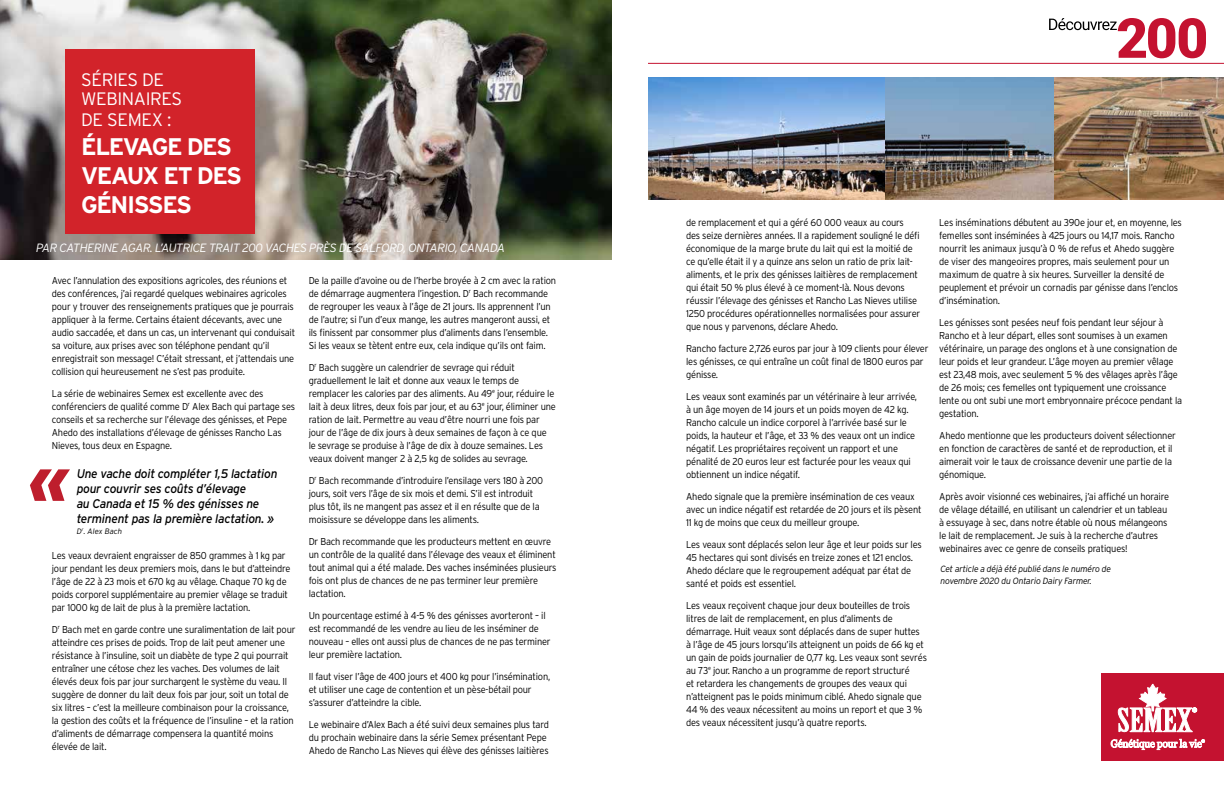
<style>
.page{position:relative;width:1224px;height:792px;background:#fff}
.page>*{position:absolute;margin:0;border:0;box-sizing:border-box;transform-origin:0 0}
.t1{font:italic 900 60px "Interstate";color:#be1e2d}
.t2{font:700 24px/29px "Interstate";letter-spacing:-.06em;color:#fff}
.t3{font:300 18px/19px "Interstate";letter-spacing:-.02em;color:#fff}
.t4{font:italic 12.6px/14.9px "Interstate";letter-spacing:-.02em;color:#000;scale:.95 1}
.t5{font:italic 300 12px "Interstate";letter-spacing:-.04em;color:#fff}
.t6{font:300 10px/13px "Interstate";letter-spacing:-.02em;color:#000;scale:.93 1}
.t7{font:italic 300 9px/12px "Interstate";letter-spacing:-.02em;color:#000;scale:.96 1}
.t8{font:italic 300 7.9px "Interstate";color:#000}
.s1{font-size:11px}
</style>
<div class="page">
<img style="left:0;top:0;width:612px;height:260px">
<div style="left:65px;top:49px;width:190px;height:184px;background:#d2232a"></div>
<div style="left:1102px;top:673px;width:122px;height:88px;background:#c41230"></div>
<hr style="left:648px;top:63px;width:576px;height:1px;background:#c41230">
<img style="left:648px;top:77px;width:576px;height:122px">
<svg style="left:1111px;top:739px;width:94px;height:11px"></svg>
<svg style="left:1118px;top:684px;width:79px;height:48px"></svg>
<svg style="left:1049px;top:18px;width:157px;height:40px"></svg>
<h3 class="t3" style="left:81px;top:70px;width:103px">SÉRIES DE<br>WEBINAIRES</h3>
<h3 class="t3" style="left:81px;top:110px;width:92px">DE SEMEX :</h3>
<h2 class="t2" style="left:81px;top:132px;width:162px">ÉLEVAGE DES<br>VEAUX ET DES<br>GÉNISSES</h2>
<p class="t5" style="left:36px;top:241px;width:471px">PAR CATHERINE AGAR. L’AUTRICE TRAIT 200 VACHES PRÈS DE SALFORD, ONTARIO, CANADA</p>
<p class="t6" style="left:52px;top:274px;width:263px">Avec l’annulation des expositions agricoles, des réunions et des conférences, j’ai regardé quelques webinaires agricoles pour y trouver des renseignements pratiques que je pourrais appliquer à la ferme. Certains étaient décevants, avec une audio saccadée, et dans un cas, un intervenant qui conduisait sa voiture, aux prises avec son téléphone pendant qu’il enregistrait son message! C’était stressant, et j’attendais une collision qui heureusement ne s’est pas produite.</p>
<p class="t6" style="left:52px;top:387px;width:263px">La série de webinaires Semex est excellente avec des conférenciers de qualité comme D<sup>r</sup> Alex Bach qui partage ses conseils et sa recherche sur l’élevage des génisses, et Pepe Ahedo des installations d’élevage de génisses Rancho Las Nieves, tous deux en Espagne.</p>
<p class="t6" style="left:309px;top:274px;width:268px">De la paille d’avoine ou de l’herbe broyée à 2 cm avec la ration de démarrage augmentera l’ingestion. D<sup>r</sup> Bach recommande de regrouper les veaux à l’âge de 21 jours. Ils apprennent l’un de l’autre; si l’un d’eux mange, les autres mangeront aussi, et ils finissent par consommer plus d’aliments dans l’ensemble.<br>Si les veaux se tètent entre eux, cela indique qu’ils ont faim.</p>
<p class="t6" style="left:309px;top:361px;width:267px">D<sup>r</sup> Bach suggère un calendrier de sevrage qui réduit graduellement le lait et donne aux veaux le temps de remplacer les calories par des aliments. Au 49<sup>e</sup> jour, réduire le lait à deux litres, deux fois par jour, et au 63<sup>e</sup> jour, éliminer une ration de lait. Permettre au veau d’être nourri une fois par jour de l’âge de dix jours à deux semaines de façon à ce que le sevrage se produise à l’âge de dix à douze semaines. Les veaux doivent manger 2 à 2,5 kg de solides au sevrage.</p>
<p class="t6" style="left:309px;top:474px;width:254px">D<sup>r</sup> Bach recommande d’introduire l’ensilage vers 180 à 200 jours, soit vers l’âge de six mois et demi. S’il est introduit plus tôt, ils ne mangent pas assez et il en résulte que de la moisissure se développe dans les aliments.</p>
<p class="t6" style="left:309px;top:535px;width:268px">Dr Bach recommande que les producteurs mettent en œuvre un contrôle de la qualité dans l’élevage des veaux et éliminent tout animal qui a été malade. Des vaches inséminées plusieurs fois ont plus de chances de ne pas terminer leur première lactation.</p>
<p class="t6" style="left:309px;top:609px;width:262px">Un pourcentage estimé à 4-5 % des génisses avorteront – il est recommandé de les vendre au lieu de les inséminer de nouveau – elles ont aussi plus de chances de ne pas terminer leur première lactation.</p>
<p class="t6" style="left:309px;top:670px;width:261px">Il faut viser l’âge de 400 jours et 400 kg pour l’insémination, et utiliser une cage de contention et un pèse-bétail pour s’assurer d’atteindre la cible.</p>
<p class="t6" style="left:309px;top:718px;width:260px">Le webinaire d’Alex Bach a été suivi deux semaines plus tard du prochain webinaire dans la série Semex présentant Pepe<br>Ahedo de Rancho Las Nieves qui élève des génisses laitières</p>
<p class="t4" style="left:77px;top:466px;width:213px">Une vache doit compléter 1,5 lactation pour couvrir ses coûts d’élevage<br>au Canada et 15 % des génisses ne terminent pas la première lactation. »</p>
<p class="t8" style="left:77px;top:526px;width:47px">D<sup>r</sup>. Alex Bach</p>
<h1 class="t1" style="left:28px;top:443px;width:43px">«</h1>
<p class="t6" style="left:52px;top:549px;width:258px">Les veaux devraient engraisser de 850 grammes à 1 kg par jour pendant les deux premiers mois, dans le but d’atteindre l’âge de 22 à 23 mois et 670 kg au vêlage. Chaque 70 kg de poids corporel supplémentaire au premier vêlage se traduit par 1000 kg de lait de plus à la première lactation.</p>
<p class="t6" style="left:52px;top:623px;width:264px">D<sup>r</sup> Bach met en garde contre une suralimentation de lait pour atteindre ces prises de poids. Trop de lait peut amener une résistance à l’insuline, soit un diabète de type 2 qui pourrait entraîner une cétose chez les vaches. Des volumes de lait élevés deux fois par jour surchargent le système du veau. Il suggère de donner du lait deux fois par jour, soit un total de six litres – c’est la meilleure combinaison pour la croissance, la gestion des coûts et la fréquence de l’insuline – et la ration d’aliments de démarrage compensera la quantité moins élevée de lait.</p>
<p class="t6" style="left:686px;top:216px;width:253px">de remplacement et qui a géré 60 000 veaux au cours des seize dernières années. Il a rapidement souligné le défi économique de la marge brute du lait qui est la moitié de ce qu’elle était il y a quinze ans selon un ratio de prix lait&shy;aliments, et le prix des génisses laitières de remplacement qui était 50 % plus élevé à ce moment-là. Nous devons réussir l’élevage des génisses et Rancho Las Nieves utilise 1250 procédures opérationnelles normalisées pour assurer que nous y parvenons, déclare Ahedo.</p>
<p class="t6" style="left:686px;top:342px;width:262px">Rancho facture 2,726 euros par jour à 109 clients pour élever les génisses, ce qui entraîne un coût final de 1800 euros par génisse.</p>
<p class="t6" style="left:686px;top:390px;width:250px">Les veaux sont examinés par un vétérinaire à leur arrivée, à un âge moyen de 14 jours et un poids moyen de 42 kg.<br>Rancho calcule un indice corporel à l’arrivée basé sur le poids, la hauteur et l’âge, et 33 % des veaux ont un indice négatif. Les propriétaires reçoivent un rapport et une pénalité de 20 euros leur est facturée pour les veaux qui obtiennent un indice négatif.</p>
<p class="t6" style="left:686px;top:490px;width:255px">Ahedo signale que la première insémination de ces veaux avec un indice négatif est retardée de 20 jours et ils pèsent<br>11 kg de moins que ceux du meilleur groupe.</p>
<p class="t6" style="left:686px;top:538px;width:255px">Les veaux sont déplacés selon leur âge et leur poids sur les 45 hectares qui sont divisés en treize zones et 121 enclos.<br>Ahedo déclare que le regroupement adéquat par état de santé et poids est essentiel.</p>
<p class="t6" style="left:686px;top:599px;width:260px">Les veaux reçoivent chaque jour deux bouteilles de trois litres de lait de remplacement, en plus d’aliments de démarrage. Huit veaux sont déplacés dans de super huttes à l’âge de 45 jours lorsqu’ils atteignent un poids de 66 kg et un gain de poids journalier de 0,77 kg. Les veaux sont sevrés au 73<sup>e</sup> jour. Rancho a un programme de report structuré<br>et retardera les changements de groupes des veaux qui n’atteignent pas le poids minimum ciblé. Ahedo signale que 44 % des veaux nécessitent au moins un report et que 3 % des veaux nécessitent jusqu’à quatre reports.</p>
<p class="t6" style="left:939px;top:216px;width:262px">Les inséminations débutent au 390e jour et, en moyenne, les femelles sont inséminées à 425 jours ou 14,17 mois. Rancho nourrit les animaux jusqu’à 0 % de refus et Ahedo suggère de viser des mangeoires propres, mais seulement pour un maximum de quatre à six heures. Surveiller la densité de peuplement et prévoir un cornadis par génisse dans l’enclos d’insémination.</p>
<p class="t6" style="left:939px;top:316px;width:263px">Les génisses sont pesées neuf fois pendant leur séjour à Rancho et à leur départ, elles sont soumises à un examen vétérinaire, un parage des onglons et à une consignation de leur poids et leur grandeur. L’âge moyen au premier vêlage est 23,48 mois, avec seulement 5 % des vêlages après l’âge de 26 mois; ces femelles ont typiquement une croissance lente ou ont subi une mort embryonnaire précoce pendant la gestation.</p>
<p class="t6" style="left:939px;top:429px;width:256px">Ahedo mentionne que les producteurs doivent sélectionner en fonction de caractères de santé et de reproduction, et il aimerait voir le taux de croissance devenir une partie de la génomique.</p>
<p class="t6" style="left:939px;top:490px;width:249px">Après avoir visionné ces webinaires, j’ai affiché un horaire de vêlage détaillé, en utilisant un calendrier et un tableau à essuyage à sec, dans notre étable où <span class="s1">nous</span> mélangeons le lait de remplacement. Je suis à la recherche d’autres webinaires avec ce genre de conseils pratiques!</p>
<p class="t7" style="left:940px;top:563px;width:179px">Cet article a déjà été publié dans le numéro de novembre 2020 du Ontario Dairy Farmer.</p>
</div>
